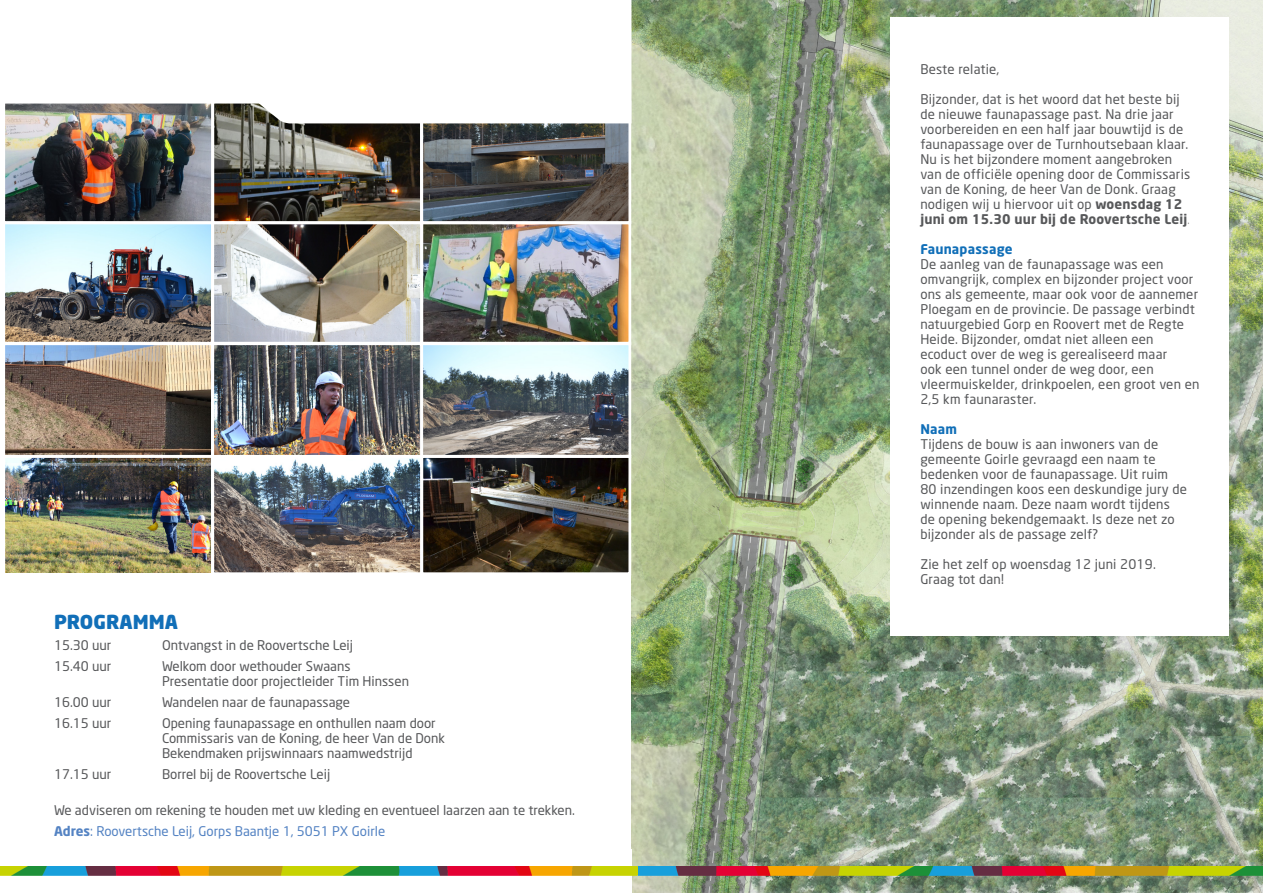
<style>
.page{position:relative;width:1263px;height:893px;background:#fff}
.page>*{position:absolute;margin:0;border:0;box-sizing:border-box;transform-origin:0 0}
.t1{font:900 19.05px "Neo Sans";color:#116fb8}
.t2{font:13.2px/15px "Neo Sans";letter-spacing:.015em;color:#57585a}
.t3{font:13.2px "Neo Sans";color:#5483c3}
.t4{font:700 13.2px "Neo Sans";letter-spacing:.015em;color:#116fb8}
.s1{font-weight:700}
.s2{font-weight:300}
</style>
<div class="page">
<img style="left:215px;top:225px;width:412px;height:346px">
<img style="left:631px;top:0;width:632px;height:893px">
<div style="left:890px;top:17px;width:339px;height:619px;background:#fff"></div>
<img style="left:0;top:867px;width:1263px;height:8px">
<div style="left:211px;top:455px;width:212px;height:120px;border:3px solid #fff"></div>
<img style="left:6px;top:105px;width:621px;height:115px">
<div style="left:2px;top:101px;width:212px;height:123px;border:3px solid #fff"></div>
<img style="left:6px;top:466px;width:204px;height:107px">
<div style="left:2px;top:455px;width:212px;height:123px;border:3px solid #fff"></div>
<div style="left:420px;top:101px;width:211px;height:123px;border:3px solid #fff"></div>
<div style="left:211px;top:101px;width:212px;height:123px;border:3px solid #fff"></div>
<div style="left:211px;top:221px;width:212px;height:124px;border:3px solid #fff"></div>
<img style="left:6px;top:225px;width:204px;height:237px">
<div style="left:2px;top:342px;width:212px;height:124px;border:3px solid #fff"></div>
<div style="left:420px;top:455px;width:211px;height:120px;border:3px solid #fff"></div>
<div style="left:420px;top:221px;width:211px;height:124px;border:3px solid #fff"></div>
<div style="left:419px;top:342px;width:212px;height:116px;border:3px solid #fff"></div>
<div style="left:2px;top:221px;width:212px;height:124px;border:3px solid #fff"></div>
<p class="t1" style="left:54px;top:609px;width:125px">PROGRAMMA</p>
<p class="t2" style="left:54px;top:637px;width:59px">15.30 uur</p>
<p class="t2" style="left:162px;top:637px;width:193px">Ontvangst in de Roovertsche Leij</p>
<p class="t2" style="left:54px;top:658px;width:59px">15.40 uur</p>
<p class="t2" style="left:162px;top:658px;width:248px">Welkom door wethouder Swaans<br>Presentatie door projectleider Tim Hinssen</p>
<p class="t2" style="left:54px;top:694px;width:59px">16.00 uur</p>
<p class="t2" style="left:162px;top:694px;width:190px">Wandelen naar de faunapassage</p>
<p class="t2" style="left:54px;top:715px;width:59px">16.15 uur</p>
<p class="t2" style="left:162px;top:715px;width:285px">Opening faunapassage en onthullen naam door<br>Commissaris van de Koning, de heer Van de Donk</p>
<p class="t2" style="left:162px;top:745px;width:252px">Bekendmaken prijswinnaars naamwedstrijd</p>
<p class="t2" style="left:54px;top:766px;width:59px">17.15 uur</p>
<p class="t2" style="left:162px;top:766px;width:170px">Borrel bij de Roovertsche Leij</p>
<p class="t2" style="left:54px;top:802px;width:522px">We adviseren om rekening te houden met uw kleding en eventueel laarzen aan te trekken.</p>
<p class="t3" style="left:54px;top:823px;width:333px"><span class="s1">Adres</span>: Roovertsche Leij, Gorps Baantje 1, 5051 PX Goirle</p>
<p class="t2" style="left:920px;top:61px;width:81px">Beste relatie,</p>
<p class="t2" style="left:920px;top:91px;width:271px">Bijzonder, dat is het woord dat het beste bij de nieuwe faunapassage past. Na drie jaar voorbereiden en een half jaar bouwtijd is de faunapassage over de Turnhoutsebaan klaar.<br>Nu is het bijzondere moment aangebroken van de officiële opening door de Commissaris van de Koning, de heer Van de Donk. Graag nodigen wij u hiervoor uit op <span class="s1">woensdag 12 juni om 15.30 uur bij de Roovertsche Leij</span><span class="s2">.</span></p>
<p class="t4" style="left:920px;top:241px;width:94px">Faunapassage</p>
<p class="t2" style="left:920px;top:256px;width:281px">De aanleg van de faunapassage was een omvangrijk, complex en bijzonder project voor ons als gemeente, maar ook voor de aannemer Ploegam en de provincie. De passage verbindt natuurgebied Gorp en Roovert met de Regte Heide. Bijzonder, omdat niet alleen een ecoduct over de weg is gerealiseerd maar<br>ook een tunnel onder de weg door, een vleermuiskelder, drinkpoelen, een groot ven en 2,5 km faunaraster.</p>
<p class="t4" style="left:920px;top:421px;width:38px">Naam</p>
<p class="t2" style="left:920px;top:436px;width:268px">Tijdens de bouw is aan inwoners van de gemeente Goirle gevraagd een naam te bedenken voor de faunapassage. Uit ruim 80 inzendingen koos een deskundige jury de winnende naam. Deze naam wordt tijdens de opening bekendgemaakt. Is deze net zo bijzonder als de passage zelf?</p>
<p class="t2" style="left:920px;top:556px;width:237px">Zie het zelf op woensdag 12 juni 2019.</p>
<p class="t2" style="left:920px;top:571px;width:85px">Graag tot dan!</p>
</div>
